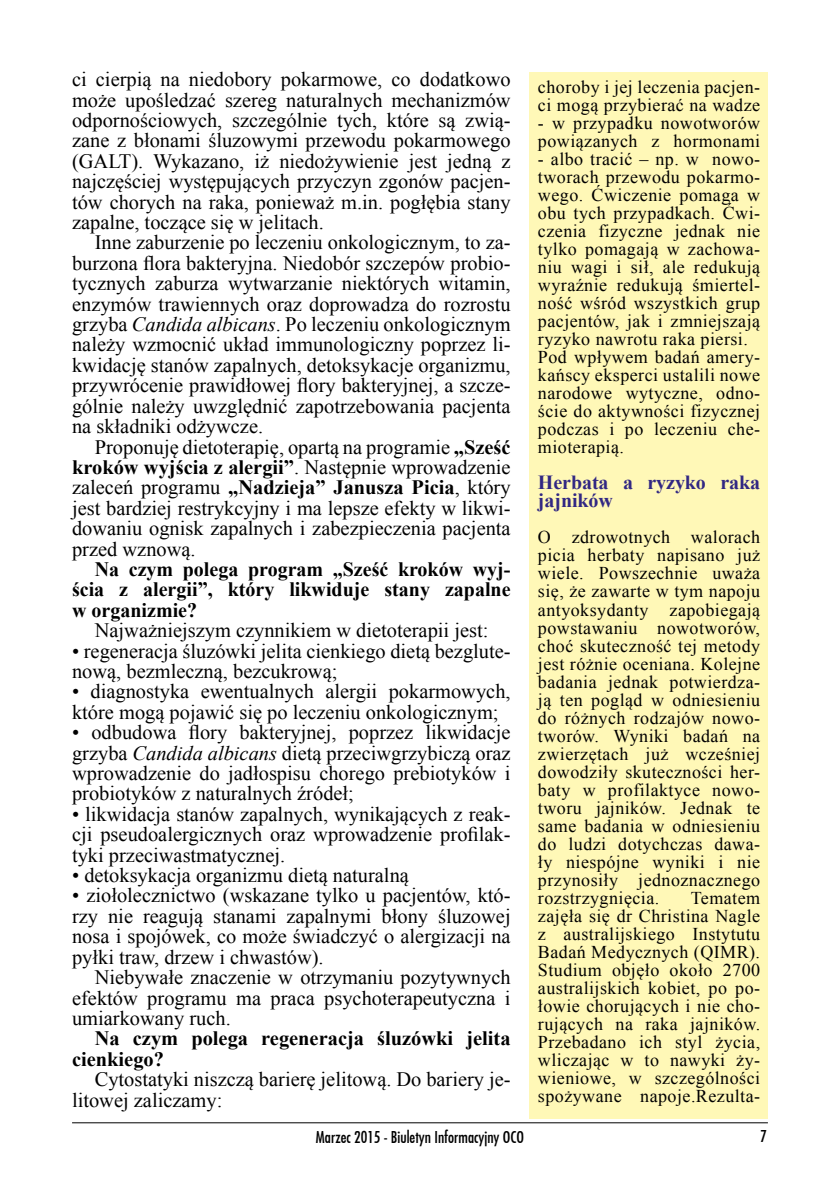
<style>
.page{position:relative;width:840px;height:1191px;background:#fff}
.page>*{position:absolute;margin:0;border:0;box-sizing:border-box;transform-origin:0 0}
.t1{font:20.4px/20.4px "Times New Roman";color:#000;text-align:justify}
.t2{font:700 20.4px/20.4px "Times New Roman";color:#000;text-align:justify}
.t3{font:700 20px/18px "Times New Roman";letter-spacing:-.005em;color:#312783}
.t4{font:18px/18px "Times New Roman";letter-spacing:.025em;color:#000}
.t5{font:16px "Fujiyama";color:#000}
.s1{font-style:italic}
.s2{font-weight:700}
</style>
<div class="page">
<hr style="left:72px;top:1122px;width:695px;height:1px;background:#000">
<div style="left:529px;top:72px;width:238px;height:1047px;background:#fff8b7"></div>
<p class="t1" style="left:72px;top:68px;width:440px">ci cierpią na niedobory pokarmowe, co dodatkowo może upośledzać szereg naturalnych mechanizmów odpornościowych, szczególnie tych, które są zwią&shy;zane z błonami śluzowymi przewodu pokarmowego (GALT). Wykazano, iż niedożywienie jest jedną z najczęściej występujących przyczyn zgonów pacjen&shy;tów chorych na raka, ponieważ m.in. pogłębia stany zapalne, toczące się w jelitach.</p>
<p class="t1" style="left:72px;top:232px;width:440px;text-indent:23px">Inne zaburzenie po leczeniu onkologicznym, to za&shy;burzona flora bakteryjna. Niedobór szczepów probio&shy;tycznych zaburza wytwarzanie niektórych witamin, enzymów trawiennych oraz doprowadza do rozrostu grzyba <span class="s1">Candida albicans</span>. Po leczeniu onkologicznym należy wzmocnić układ immunologiczny poprzez li&shy;kwidację stanów zapalnych, detoksykacje organizmu, przywrócenie prawidłowej flory bakteryjnej, a szcze&shy;gólnie należy uwzględnić zapotrzebowania pacjenta na składniki odżywcze.</p>
<p class="t1" style="left:72px;top:436px;width:440px;text-indent:23px">Proponuję dietoterapię, opartą na programie <span class="s2">„Sześć kroków wyjścia z alergii”</span>. Następnie wprowadzenie zaleceń programu <span class="s2">„Nadzieja” Janusza Picia</span>, który jest bardziej restrykcyjny i ma lepsze efekty w likwi&shy;dowaniu ognisk zapalnych i zabezpieczenia pacjenta przed wznową.</p>
<p class="t2" style="left:72px;top:558px;width:440px;text-indent:23px">Na czym polega program „Sześć kroków wyj&shy;ścia z alergii”, który likwiduje stany zapalne w organizmie?</p>
<p class="t1" style="left:95px;top:619px;width:395px">Najważniejszym czynnikiem w dietoterapii jest:</p>
<p class="t1" style="left:72px;top:640px;width:440px">• regeneracja śluzówki jelita cienkiego dietą bezglute&shy;nową, bezmleczną, bezcukrową;</p>
<p class="t1" style="left:72px;top:680px;width:440px">• diagnostyka ewentualnych alergii pokarmowych, które mogą pojawić się po leczeniu onkologicznym;</p>
<p class="t1" style="left:72px;top:721px;width:440px">• odbudowa flory bakteryjnej, poprzez likwidacje grzyba <span class="s1">Candida albicans</span> dietą przeciwgrzybiczą oraz wprowadzenie do jadłospisu chorego prebiotyków i probiotyków z naturalnych źródeł;</p>
<p class="t1" style="left:72px;top:803px;width:440px">• likwidacja stanów zapalnych, wynikających z reak&shy;cji pseudoalergicznych oraz wprowadzenie profilak&shy;tyki przeciwastmatycznej.</p>
<p class="t1" style="left:72px;top:864px;width:338px">• detoksykacja organizmu dietą naturalną</p>
<p class="t1" style="left:72px;top:884px;width:440px">• ziołolecznictwo (wskazane tylko u pacjentów, któ&shy;rzy nie reagują stanami zapalnymi błony śluzowej nosa i spojówek, co może świadczyć o alergizacji na pyłki traw, drzew i chwastów).</p>
<p class="t1" style="left:72px;top:966px;width:440px;text-indent:23px">Niebywałe znaczenie w otrzymaniu pozytywnych efektów programu ma praca psychoterapeutyczna i umiarkowany ruch.</p>
<p class="t2" style="left:72px;top:1027px;width:440px;text-indent:23px">Na czym polega regeneracja śluzówki jelita cienkiego?</p>
<p class="t1" style="left:72px;top:1068px;width:440px;text-indent:23px">Cytostatyki niszczą barierę jelitową. Do bariery je&shy;litowej zaliczamy:</p>
<p class="t4" style="left:537px;top:78px;width:223px">choroby i jej leczenia pacjen&shy;ci mogą przybierać na wadze</p>
<p class="t4" style="left:537px;top:114px;width:223px">- w przypadku nowotworów powiązanych z hormonami</p>
<p class="t4" style="left:537px;top:150px;width:223px">- albo tracić – np. w nowo&shy;tworach przewodu pokarmo&shy;wego. Ćwiczenie pomaga w obu tych przypadkach. Ćwi&shy;czenia fizyczne jednak nie tylko pomagają w zachowa&shy;niu wagi i sił, ale redukują wyraźnie redukują śmiertel&shy;ność wśród wszystkich grup pacjentów, jak i zmniejszają ryzyko nawrotu raka piersi.<br>Pod wpływem badań amery&shy;kańscy eksperci ustalili nowe narodowe wytyczne, odno&shy;ście do aktywności fizycznej podczas i po leczeniu che&shy;mioterapią.</p>
<p class="t3" style="left:537px;top:473px;width:223px">Herbata a ryzyko raka jajników</p>
<p class="t4" style="left:537px;top:528px;width:223px;text-align:justify">O zdrowotnych walorach picia herbaty napisano już wiele. Powszechnie uważa się, że zawarte w tym napoju antyoksydanty zapobiegają powstawaniu nowotworów, choć skuteczność tej metody jest różnie oceniana. Kolejne badania jednak potwierdza&shy;ją ten pogląd w odniesieniu do różnych rodzajów nowo&shy;tworów. Wyniki badań na zwierzętach już wcześniej dowodziły skuteczności her&shy;baty w profilaktyce nowo&shy;tworu jajników. Jednak te same badania w odniesieniu do ludzi dotychczas dawa&shy;ły niespójne wyniki i nie przynosiły jednoznacznego rozstrzygnięcia.</p>
<p class="t4" style="left:537px;top:888px;width:223px;text-align:justify;text-indent:153px">Tematem zajęła się dr Christina Nagle z australijskiego Instytutu Badań Medycznych (QIMR).<br>Studium objęło około 2700 australijskich kobiet, po po&shy;łowie chorujących i nie cho&shy;rujących na raka jajników.<br>Przebadano ich styl życia, wliczając w to nawyki ży&shy;wieniowe, w szczególności spożywane napoje.Rezulta-</p>
<p class="t5" style="left:316px;top:1126px;width:209px">Marzec 2015 - Biuletyn Informacyjny OCO</p>
<p class="t5" style="left:760px;top:1125px;width:8px">7</p>
</div>
